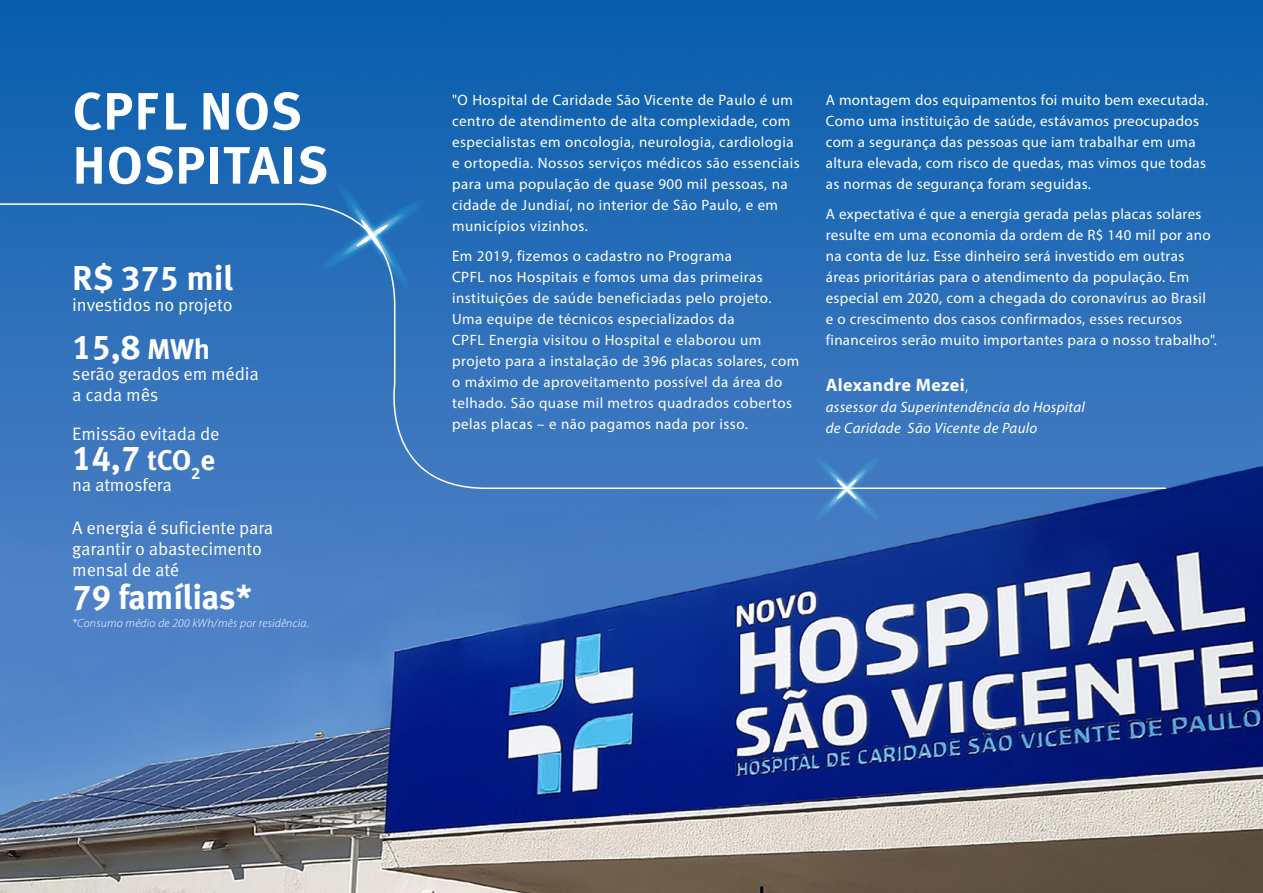
<style>
.page{position:relative;width:1263px;height:893px;background:#fff}
.page>*{position:absolute;margin:0;border:0;box-sizing:border-box;transform-origin:0 0}
.t1{font:700 52.5px/54px "Meta Pro";letter-spacing:.02em;color:#fff}
.t2{font:700 34.5px "Meta Pro";letter-spacing:-.01em;color:#fff}
.t3{font:18px/21px "Meta Pro Norm";letter-spacing:-.01em;color:#fff}
.t4{font:700 18px "Myriad Pro";letter-spacing:.02em;color:#fff}
.t5{font:15px/21px "Myriad Pro";letter-spacing:.025em;color:#fff}
.t6{font:italic 15px/21px "Myriad Pro";letter-spacing:.02em;color:#fff}
.t7{font:italic 300 12px "Myriad Pro";letter-spacing:.02em;color:#fff}
.s1{font-size:28.5px}
.s2{font-weight:300}
</style>
<div class="page">
<img style="left:0;top:0;width:1263px;height:893px">
<svg style="left:810px;top:490px;width:73px;height:35px;background:#4983c6"></svg>
<svg style="left:0;top:201px;width:1167px;height:289px;background:#3273bb"></svg>
<svg style="left:314px;top:177px;width:116px;height:116px;background:#2b74bb"></svg>
<h1 class="t1" style="left:73px;top:81px;width:257px">CPFL NOS<br>HOSPITAIS</h1>
<h2 class="t2" style="left:72px;top:251px;width:162px">R$ 375 mil</h2>
<p class="t3" style="left:72px;top:293px;width:162px">investidos no projeto</p>
<h2 class="t2" style="left:72px;top:320px;width:139px">15,8 <span class="s1">MWh</span></h2>
<p class="t3" style="left:72px;top:362px;width:188px">serão gerados em média a cada mês</p>
<p class="t3" style="left:72px;top:422px;width:149px">Emissão evitada de</p>
<h2 class="t2" style="left:72px;top:431px;width:144px">14,7 <span class="s1">tCO</span><sub>2</sub><span class="s1">e</span></h2>
<p class="t3" style="left:72px;top:473px;width:101px">na atmosfera</p>
<p class="t3" style="left:72px;top:516px;width:203px">A energia é suficiente para garantir o abastecimento mensal de até</p>
<h2 class="t2" style="left:72px;top:570px;width:181px">79 famílias*</h2>
<p class="t7" style="left:72px;top:616px;width:238px">*Consumo médio de 200 kWh/mês por residência.</p>
<p class="t5" style="left:452px;top:89px;width:349px">"O Hospital de Caridade São Vicente de Paulo é um centro de atendimento de alta complexidade, com especialistas em oncologia, neurologia, cardiologia e ortopedia. Nossos serviços médicos são essenciais para uma população de quase 900 mil pessoas, na cidade de Jundiaí, no interior de São Paulo, e em municípios vizinhos.</p>
<p class="t5" style="left:452px;top:245px;width:349px">Em 2019, fizemos o cadastro no Programa<br>CPFL nos Hospitais e fomos uma das primeiras instituições de saúde beneficiadas pelo projeto.<br>Uma equipe de técnicos especializados da<br>CPFL Energia visitou o Hospital e elaborou um projeto para a instalação de 396 placas solares, com o máximo de aproveitamento possível da área do telhado. São quase mil metros quadrados cobertos pelas placas – e não pagamos nada por isso.</p>
<p class="t5" style="left:826px;top:89px;width:384px">A montagem dos equipamentos foi muito bem executada.<br>Como uma instituição de saúde, estávamos preocupados com a segurança das pessoas que iam trabalhar em uma altura elevada, com risco de quedas, mas vimos que todas as normas de segurança foram seguidas.</p>
<p class="t5" style="left:826px;top:203px;width:393px">A expectativa é que a energia gerada pelas placas solares resulte em uma economia da ordem de R$ 140 mil por ano na conta de luz. Esse dinheiro será investido em outras áreas prioritárias para o atendimento da população. Em especial em 2020, com a chegada do coronavírus ao Brasil e o crescimento dos casos confirmados, esses recursos financeiros serão muito importantes para o nosso trabalho".</p>
<p class="t4" style="left:826px;top:373px;width:144px">Alexandre Mezei<span class="s2">,</span></p>
<p class="t6" style="left:826px;top:396px;width:261px">assessor da Superintendência do Hospital de Caridade São Vicente de Paulo</p>
</div>
